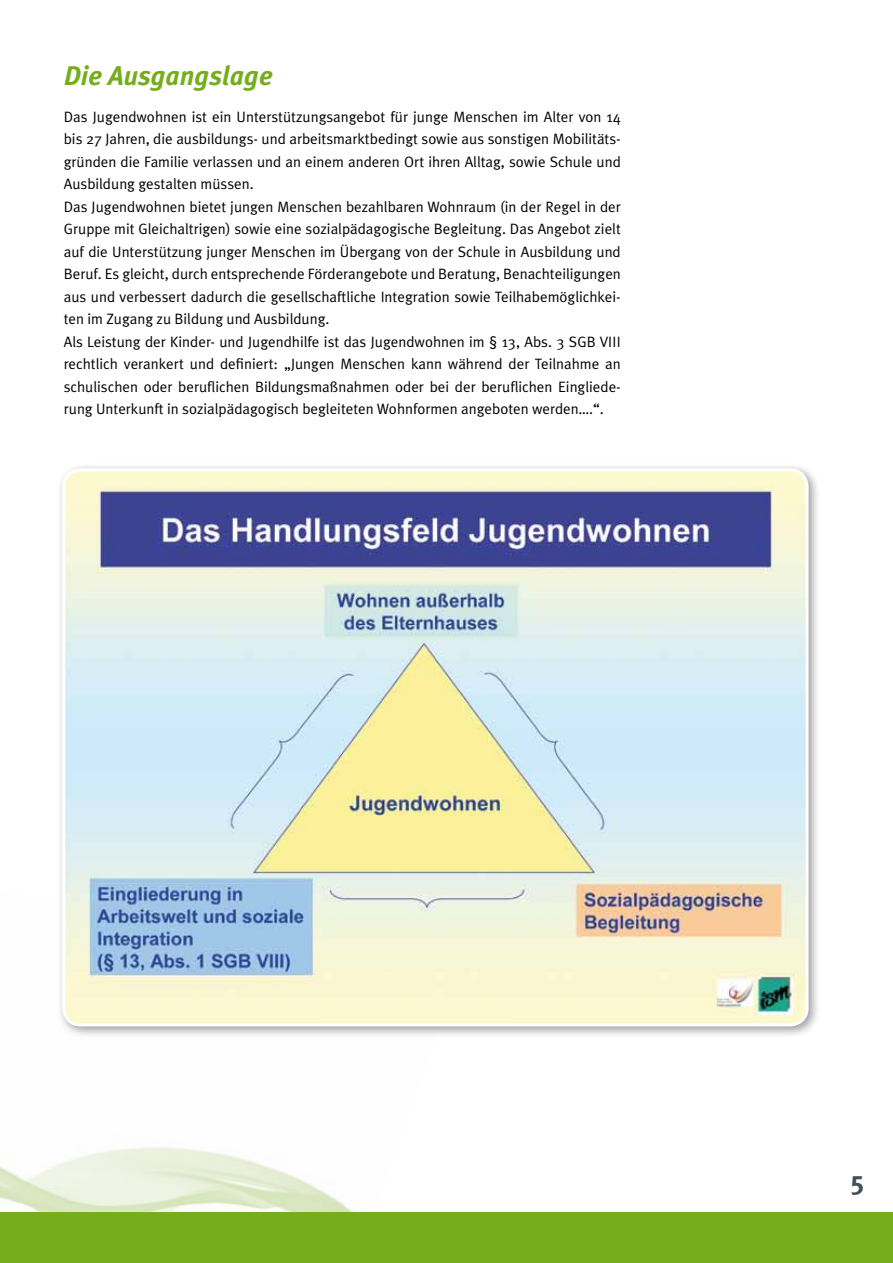
<style>
.page{position:relative;width:893px;height:1263px;background:#fff}
.page>*{position:absolute;margin:0;border:0;box-sizing:border-box;transform-origin:0 0}
.t1{font:italic 700 27px "Meta Plus";color:#76ad1c}
.t2{font:700 27px "Meta Plus";color:#435058}
.t3{font:15px/22.5px "Meta Plus Normal";color:#000}
</style>
<div class="page">
<div style="left:0;top:1212px;width:893px;height:51px;background:#76ad1c"></div>
<img style="left:0;top:1147px;width:354px;height:65px">
<div style="left:56px;top:462px;width:764px;height:577px;background:#000;opacity:.4"></div>
<img style="left:64px;top:470px;width:743px;height:555px">
<div style="left:62px;top:468px;width:747px;height:558px;border:3px solid #fff;border-radius:17px"></div>
<h1 class="t1" style="left:64px;top:60px;width:211px">Die Ausgangslage</h1>
<p class="t3" style="left:64px;top:105px;width:559px">Das Jugendwohnen ist ein Unterstützungsangebot für junge Menschen im Alter von 14 bis 27 Jahren, die ausbildungs- und arbeitsmarktbedingt sowie aus sonstigen Mobilitäts&shy;gründen die Familie verlassen und an einem anderen Ort ihren Alltag, sowie Schule und Ausbildung gestalten müssen.<br>Das Jugendwohnen bietet jungen Menschen bezahlbaren Wohnraum (in der Regel in der Gruppe mit Gleichaltrigen) sowie eine sozialpädagogische Begleitung. Das Angebot zielt auf die Unterstützung junger Menschen im Übergang von der Schule in Ausbildung und Beruf. Es gleicht, durch entsprechende Förderangebote und Beratung, Benachteiligungen aus und verbessert dadurch die gesellschaftliche Integration sowie Teilhabemöglichkei&shy;ten im Zugang zu Bildung und Ausbildung.<br>Als Leistung der Kinder- und Jugendhilfe ist das Jugendwohnen im § 13, Abs. 3 SGB VIII rechtlich verankert und definiert: „Jungen Menschen kann während der Teilnahme an schulischen oder beruflichen Bildungsmaßnahmen oder bei der beruflichen Eingliede&shy;rung Unterkunft in sozialpädagogisch begleiteten Wohnformen angeboten werden….“.</p>
<h1 class="t2" style="left:851px;top:1165px;width:15px">5</h1>
</div>
